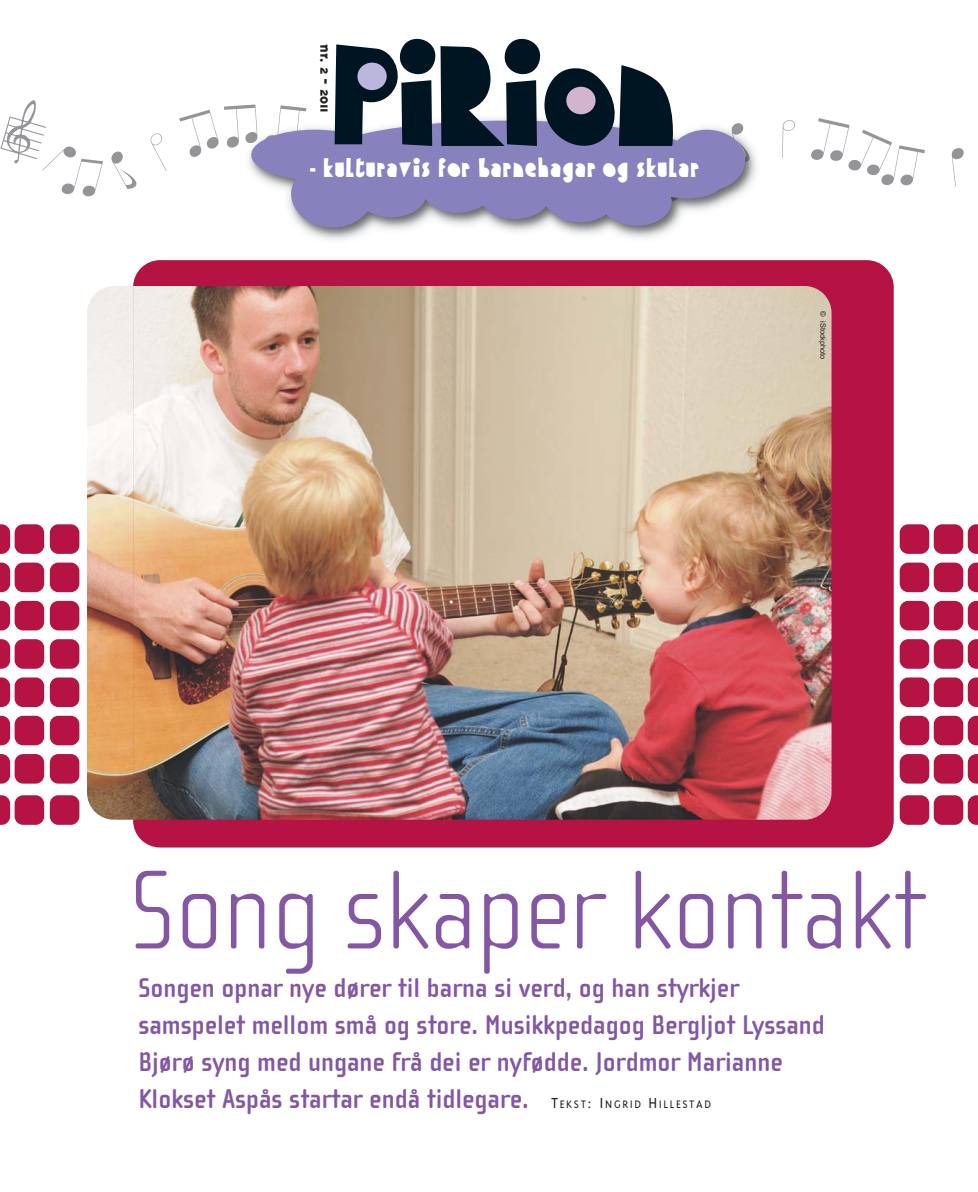
<style>
.page{position:relative;width:978px;height:1192px;background:#fff}
.page>*{position:absolute;margin:0;border:0;box-sizing:border-box;transform-origin:0 0}
.t1{font:166.35px "FF Cutout";letter-spacing:-.01em;color:#001522}
.t2{font:100 114.75px "Cholla Sans";color:#8357a4}
.t3{font:29.85px "FF Cutout";letter-spacing:.04em;color:#fff}
.t4{font:700 27.9px/37px "Cholla Sans";color:#8357a4}
.t5{font:800 15.6px "Triplex";letter-spacing:-.01em;color:#231f20}
.t6{font:7.5px "Arial";letter-spacing:-.01em;color:#231f20}
.s1{font-family:"Triplex";font-weight:300;font-size:16.65px;color:#231f20}
.s2{font-family:"Triplex";font-weight:300;font-size:12.45px;color:#231f20}
</style>
<div class="page">
<img style="left:133px;top:260px;width:760px;height:587px;border-radius:27px">
<img style="left:87px;top:286px;width:27px;height:533px">
<img style="left:804px;top:286px;width:27px;height:533px">
<img style="left:301px;top:112px;width:456px;height:128px">
<svg style="left:252px;top:121px;width:493px;height:106px;fill:#8781bd"></svg>
<div style="left:357px;top:63px;width:29px;height:27px;background:#bbb7dc;border-radius:50%"></div>
<div style="left:566px;top:87px;width:29px;height:27px;background:#d2b4cf;border-radius:50%"></div>
<div style="left:50px;top:795px;width:29px;height:29px;background:#b41343;border-radius:9px"></div>
<div style="left:50px;top:754px;width:29px;height:29px;background:#b41343;border-radius:9px"></div>
<div style="left:50px;top:715px;width:29px;height:30px;background:#b41343;border-radius:9px"></div>
<div style="left:50px;top:677px;width:29px;height:30px;background:#b41343;border-radius:9px"></div>
<div style="left:50px;top:639px;width:29px;height:29px;background:#b41343;border-radius:9px"></div>
<div style="left:50px;top:601px;width:29px;height:29px;background:#b41343;border-radius:9px"></div>
<div style="left:50px;top:562px;width:29px;height:30px;background:#b41343;border-radius:9px"></div>
<div style="left:50px;top:524px;width:29px;height:30px;background:#b41343;border-radius:9px"></div>
<div style="left:899px;top:795px;width:30px;height:29px;background:#b41343;border-radius:9px"></div>
<div style="left:899px;top:754px;width:30px;height:29px;background:#b41343;border-radius:9px"></div>
<div style="left:899px;top:715px;width:30px;height:30px;background:#b41343;border-radius:9px"></div>
<div style="left:899px;top:677px;width:30px;height:30px;background:#b41343;border-radius:9px"></div>
<div style="left:899px;top:639px;width:30px;height:29px;background:#b41343;border-radius:9px"></div>
<div style="left:899px;top:601px;width:30px;height:29px;background:#b41343;border-radius:9px"></div>
<div style="left:899px;top:562px;width:30px;height:30px;background:#b41343;border-radius:9px"></div>
<div style="left:899px;top:524px;width:30px;height:30px;background:#b41343;border-radius:9px"></div>
<div style="left:933px;top:795px;width:30px;height:29px;background:#b41343;border-radius:9px"></div>
<div style="left:933px;top:754px;width:30px;height:29px;background:#b41343;border-radius:9px"></div>
<div style="left:933px;top:715px;width:30px;height:30px;background:#b41343;border-radius:9px"></div>
<div style="left:933px;top:677px;width:30px;height:30px;background:#b41343;border-radius:9px"></div>
<div style="left:933px;top:639px;width:30px;height:29px;background:#b41343;border-radius:9px"></div>
<div style="left:933px;top:601px;width:30px;height:29px;background:#b41343;border-radius:9px"></div>
<div style="left:933px;top:562px;width:30px;height:30px;background:#b41343;border-radius:9px"></div>
<div style="left:933px;top:524px;width:30px;height:30px;background:#b41343;border-radius:9px"></div>
<svg style="left:967px;top:795px;width:10px;height:29px"></svg>
<svg style="left:967px;top:754px;width:10px;height:29px"></svg>
<svg style="left:967px;top:715px;width:10px;height:30px"></svg>
<svg style="left:967px;top:677px;width:10px;height:30px"></svg>
<svg style="left:967px;top:639px;width:10px;height:29px"></svg>
<svg style="left:967px;top:601px;width:10px;height:29px"></svg>
<svg style="left:967px;top:562px;width:10px;height:30px"></svg>
<svg style="left:967px;top:524px;width:10px;height:30px"></svg>
<svg style="left:0;top:795px;width:10px;height:29px"></svg>
<svg style="left:0;top:754px;width:10px;height:29px"></svg>
<svg style="left:0;top:715px;width:10px;height:30px"></svg>
<svg style="left:0;top:677px;width:10px;height:30px"></svg>
<svg style="left:0;top:639px;width:10px;height:29px"></svg>
<svg style="left:0;top:601px;width:10px;height:29px"></svg>
<svg style="left:0;top:562px;width:10px;height:30px"></svg>
<svg style="left:0;top:524px;width:10px;height:30px"></svg>
<div style="left:15px;top:795px;width:29px;height:29px;background:#b41343;border-radius:9px"></div>
<div style="left:15px;top:754px;width:29px;height:29px;background:#b41343;border-radius:9px"></div>
<div style="left:15px;top:715px;width:29px;height:30px;background:#b41343;border-radius:9px"></div>
<div style="left:15px;top:677px;width:29px;height:30px;background:#b41343;border-radius:9px"></div>
<div style="left:15px;top:639px;width:29px;height:29px;background:#b41343;border-radius:9px"></div>
<div style="left:15px;top:601px;width:29px;height:29px;background:#b41343;border-radius:9px"></div>
<div style="left:15px;top:562px;width:29px;height:30px;background:#b41343;border-radius:9px"></div>
<div style="left:15px;top:524px;width:29px;height:30px;background:#b41343;border-radius:9px"></div>
<svg style="left:245px;top:112px;width:13px;height:59px"></svg>
<svg style="left:265px;top:112px;width:41px;height:37px"></svg>
<div style="left:336px;top:136px;width:61px;height:51px;background:#8781bd"></div>
<div style="left:405px;top:140px;width:43px;height:49px;background:#8781bd"></div>
<svg style="left:465px;top:126px;width:23px;height:40px"></svg>
<svg style="left:504px;top:117px;width:117px;height:88px;background:#8d88c0"></svg>
<svg style="left:637px;top:151px;width:63px;height:55px;background:#8782ba"></svg>
<h1 class="t1" style="left:334px;top:38px;width:347px">PiRion</h1>
<p class="t5" style="left:331px;top:44px;width:70px;rotate:90deg">nr. 2 - 2011</p>
<p class="t3" style="left:309px;top:158px;width:391px">– kulturavis for barnehagar og skular</p>
<p class="t6" style="left:825px;top:311px;width:50px;rotate:90deg">© iStockphoto</p>
<h2 class="t2" style="left:130px;top:870px;width:796px">Song skaper kontakt</h2>
<p class="t4" style="left:138px;top:971px;width:687px">Songen opnar nye dører til barna si verd, og han styrkjer samspelet mellom små og store. Musikkpedagog Bergljot Lyssand Bjørø syng med ungane frå dei er nyfødde. Jordmor Marianne Klokset Aspås startar endå tidlegare. <span class="s1">T</span><span class="s2">EKST</span> <span class="s1">: I</span><span class="s2">NGRID</span> <span class="s1">H</span><span class="s2">ILLESTAD</span></p>
</div>
